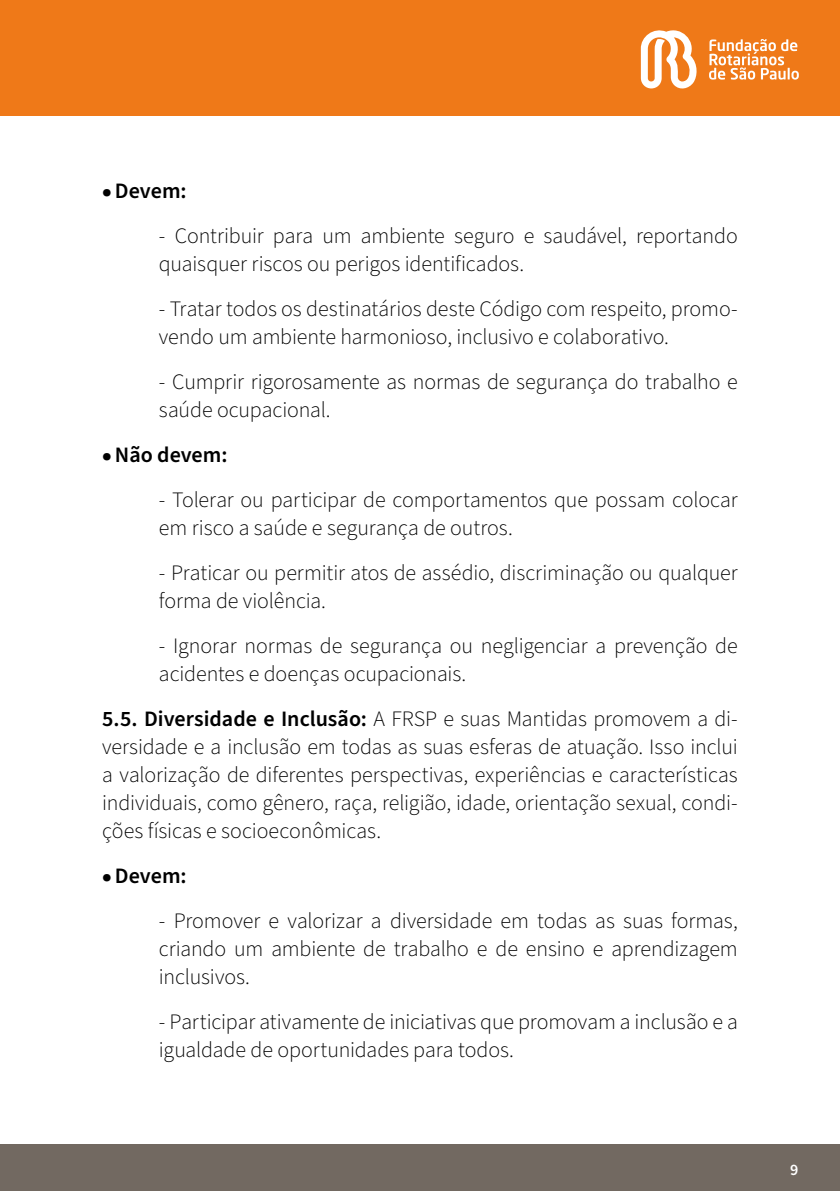
<style>
.page{position:relative;width:840px;height:1191px;background:#fff}
.page>*{position:absolute;margin:0;border:0;box-sizing:border-box;transform-origin:0 0}
.t1{font:300 22px/28px "Source Sans Pro";letter-spacing:-.005em;color:#000}
.t2{font:600 22px "Source Sans Pro";color:#000}
.t3{font:600 16px "Source Sans Pro";color:#fff}
.s1{font-size:16px}
.s2{font-weight:600}
</style>
<div class="page">
<div style="left:0;top:0;width:839px;height:115px;background:#ef7918"></div>
<svg style="left:709px;top:39px;width:89px;height:41px"></svg>
<svg style="left:640px;top:30px;width:57px;height:59px"></svg>
<div style="left:0;top:1144px;width:839px;height:47px;background:#726961"></div>
<p class="t2" style="left:102px;top:176px;width:86px"><span class="s1">●</span> Devem:</p>
<p class="t1" style="left:159px;top:222px;width:580px">- Contribuir para um ambiente seguro e saudável, reportando quaisquer riscos ou perigos identificados.</p>
<p class="t1" style="left:159px;top:295px;width:580px">- Tratar todos os destinatários deste Código com respeito, promo&shy;vendo um ambiente harmonioso, inclusivo e colaborativo.</p>
<p class="t1" style="left:159px;top:368px;width:580px">- Cumprir rigorosamente as normas de segurança do trabalho e saúde ocupacional.</p>
<p class="t2" style="left:102px;top:440px;width:127px"><span class="s1">●</span> Não devem:</p>
<p class="t1" style="left:159px;top:486px;width:580px">- Tolerar ou participar de comportamentos que possam colocar em risco a saúde e segurança de outros.</p>
<p class="t1" style="left:159px;top:559px;width:580px">- Praticar ou permitir atos de assédio, discriminação ou qualquer forma de violência.</p>
<p class="t1" style="left:159px;top:632px;width:580px">- Ignorar normas de segurança ou negligenciar a prevenção de acidentes e doenças ocupacionais.</p>
<p class="t1" style="left:102px;top:705px;width:636px;text-align:justify"><span class="s2">5.5. Diversidade e Inclusão:</span> A FRSP e suas Mantidas promovem a di&shy;versidade e a inclusão em todas as suas esferas de atuação. Isso inclui a valorização de diferentes perspectivas, experiências e características individuais, como gênero, raça, religião, idade, orientação sexual, condi&shy;ções físicas e socioeconômicas.</p>
<p class="t2" style="left:102px;top:861px;width:86px"><span class="s1">●</span> Devem:</p>
<p class="t1" style="left:159px;top:907px;width:580px;text-align:justify">- Promover e valorizar a diversidade em todas as suas formas, criando um ambiente de trabalho e de ensino e aprendizagem inclusivos.</p>
<p class="t1" style="left:159px;top:1008px;width:580px">- Participar ativamente de iniciativas que promovam a inclusão e a igualdade de oportunidades para todos.</p>
<p class="t3" style="left:789px;top:1158px;width:10px">9</p>
</div>
